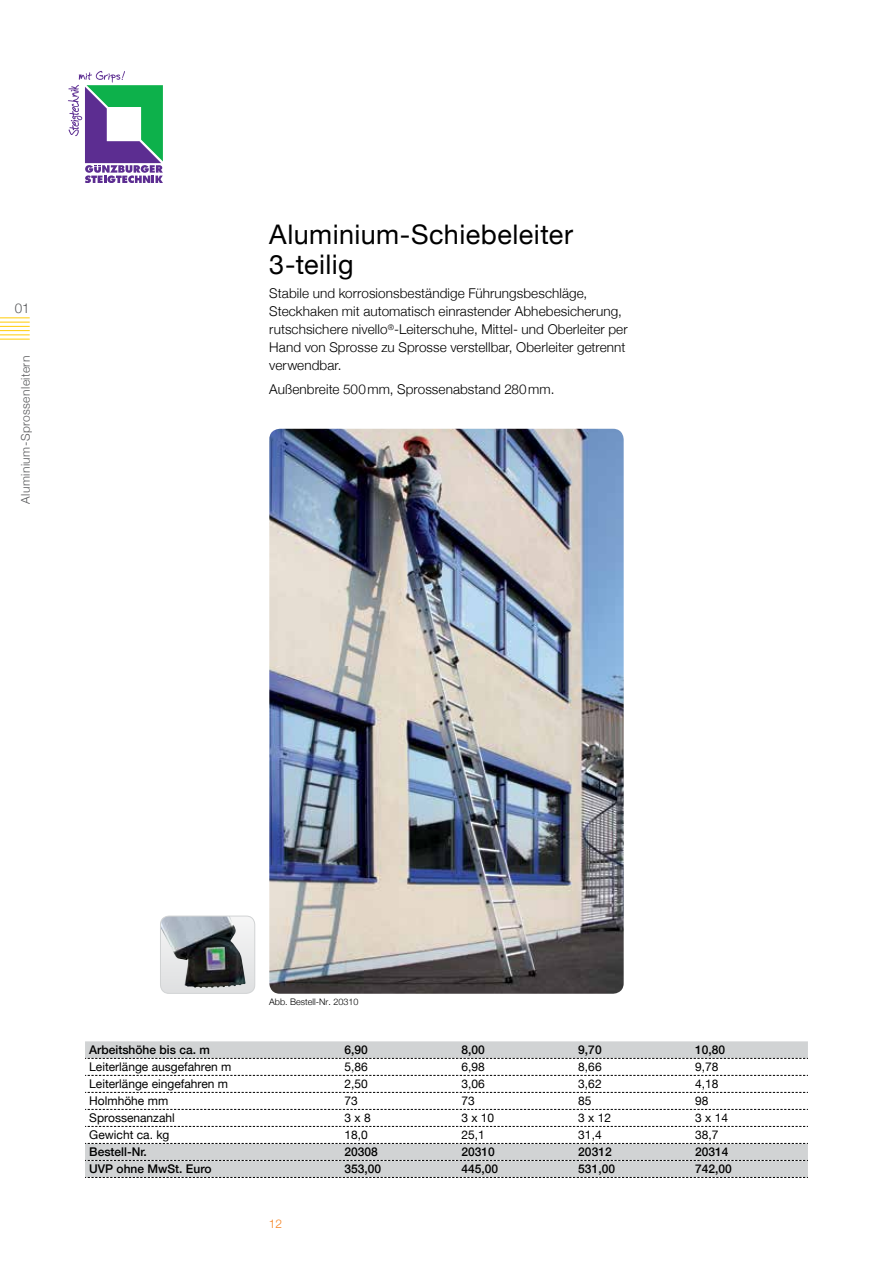
<style>
.page{position:relative;width:893px;height:1263px;background:#fff}
.page>*{position:absolute;margin:0;border:0;box-sizing:border-box;transform-origin:0 0}
.t1{font:27px/30px "Helvetica Neue";letter-spacing:.015em;color:#000}
.t2{font:300 13.5px/18px "Helvetica Neue";letter-spacing:.005em;color:#000}
.t3{font:300 13.5px "Helvetica Neue";color:#58595b}
.t4{font:12px "Helvetica Neue";color:#000}
.t5{font:500 12px "Helvetica Neue LT";color:#000}
.t6{font:300 12px "Helvetica Neue";letter-spacing:.035em;color:#58595b}
.t7{font:300 12px "Helvetica Neue";color:#f58220}
.t8{font:300 9px "Helvetica Neue";color:#000}
</style>
<div class="page">
<hr style="left:0;top:317px;width:30px;height:1px;background:#ffcb05">
<hr style="left:0;top:322px;width:30px;height:1px;background:#ffcb05">
<hr style="left:0;top:326px;width:30px;height:1px;background:#ffcb05">
<hr style="left:0;top:330px;width:30px;height:1px;background:#ffcb05">
<hr style="left:0;top:334px;width:30px;height:1px;background:#ffcb05">
<hr style="left:0;top:339px;width:30px;height:1px;background:#ffcb05">
<img style="left:269px;top:429px;width:355px;height:565px">
<svg style="left:162px;top:916px;width:93px;height:77px"></svg>
<img style="left:160px;top:916px;width:86px;height:72px">
<div style="left:160px;top:916px;width:95px;height:78px;border:1px solid #d1d3d4;border-radius:9px"></div>
<svg style="left:85px;top:1041px;width:723px;height:136px"></svg>
<svg style="left:85px;top:1177px;width:723px;height:1px"></svg>
<svg style="left:85px;top:1058px;width:723px;height:1px"></svg>
<svg style="left:85px;top:1075px;width:723px;height:1px"></svg>
<svg style="left:85px;top:1092px;width:723px;height:1px"></svg>
<svg style="left:85px;top:1109px;width:723px;height:1px"></svg>
<svg style="left:85px;top:1126px;width:723px;height:1px"></svg>
<svg style="left:85px;top:1143px;width:723px;height:1px"></svg>
<svg style="left:85px;top:1160px;width:723px;height:1px"></svg>
<svg style="left:68px;top:71px;width:95px;height:112px"></svg>
<p class="t3" style="left:15px;top:299px;width:17px">01</p>
<p class="t6" style="left:18px;top:504px;width:149px;rotate:-90deg">Aluminium-Sprossenleitern</p>
<h1 class="t1" style="left:269px;top:219px;width:305px">Aluminium-Schiebeleiter<br>3-teilig</h1>
<p class="t2" style="left:269px;top:284px;width:360px">Stabile und korrosionsbeständige Führungsbeschläge, Steckhaken mit automatisch einrastender Abhebesicherung, rutschsichere nivello<sup>®</sup>-Leiterschuhe, Mittel- und Oberleiter per Hand von Sprosse zu Sprosse verstellbar, Oberleiter getrennt verwendbar.</p>
<p class="t2" style="left:269px;top:380px;width:287px">Außenbreite 500mm, Sprossenabstand 280mm.</p>
<p class="t8" style="left:269px;top:996px;width:91px">Abb. Bestell-Nr. 20310</p>
<p class="t5" style="left:89px;top:1042px;width:122px">Arbeitshöhe bis ca. m</p>
<p class="t5" style="left:344px;top:1042px;width:25px">6,90</p>
<p class="t5" style="left:461px;top:1042px;width:25px">8,00</p>
<p class="t5" style="left:578px;top:1042px;width:25px">9,70</p>
<p class="t5" style="left:695px;top:1042px;width:32px">10,80</p>
<p class="t4" style="left:89px;top:1059px;width:144px">Leiterlänge ausgefahren m</p>
<p class="t4" style="left:344px;top:1059px;width:25px">5,86</p>
<p class="t4" style="left:461px;top:1059px;width:25px">6,98</p>
<p class="t4" style="left:578px;top:1059px;width:25px">8,66</p>
<p class="t4" style="left:695px;top:1059px;width:25px">9,78</p>
<p class="t4" style="left:89px;top:1076px;width:140px">Leiterlänge eingefahren m</p>
<p class="t4" style="left:344px;top:1076px;width:25px">2,50</p>
<p class="t4" style="left:461px;top:1076px;width:25px">3,06</p>
<p class="t4" style="left:578px;top:1076px;width:25px">3,62</p>
<p class="t4" style="left:695px;top:1076px;width:25px">4,18</p>
<p class="t4" style="left:89px;top:1093px;width:80px">Holmhöhe mm</p>
<p class="t4" style="left:344px;top:1093px;width:15px">73</p>
<p class="t4" style="left:461px;top:1093px;width:15px">73</p>
<p class="t4" style="left:578px;top:1093px;width:15px">85</p>
<p class="t4" style="left:695px;top:1093px;width:15px">98</p>
<p class="t4" style="left:89px;top:1110px;width:87px">Sprossenanzahl</p>
<p class="t4" style="left:344px;top:1110px;width:28px">3 x 8</p>
<p class="t4" style="left:461px;top:1110px;width:34px">3 x 10</p>
<p class="t4" style="left:578px;top:1110px;width:34px">3 x 12</p>
<p class="t4" style="left:695px;top:1110px;width:34px">3 x 14</p>
<p class="t4" style="left:89px;top:1127px;width:82px">Gewicht ca. kg</p>
<p class="t4" style="left:344px;top:1127px;width:25px">18,0</p>
<p class="t4" style="left:461px;top:1127px;width:25px">25,1</p>
<p class="t4" style="left:578px;top:1127px;width:25px">31,4</p>
<p class="t4" style="left:695px;top:1127px;width:25px">38,7</p>
<p class="t5" style="left:89px;top:1145px;width:59px">Bestell-Nr.</p>
<p class="t5" style="left:344px;top:1145px;width:35px">20308</p>
<p class="t5" style="left:461px;top:1145px;width:35px">20310</p>
<p class="t5" style="left:578px;top:1145px;width:35px">20312</p>
<p class="t5" style="left:695px;top:1145px;width:35px">20314</p>
<p class="t5" style="left:89px;top:1162px;width:124px">UVP ohne MwSt. Euro</p>
<p class="t5" style="left:344px;top:1162px;width:38px">353,00</p>
<p class="t5" style="left:461px;top:1162px;width:38px">445,00</p>
<p class="t5" style="left:578px;top:1162px;width:38px">531,00</p>
<p class="t5" style="left:695px;top:1162px;width:38px">742,00</p>
<p class="t7" style="left:269px;top:1216px;width:15px">12</p>
</div>
